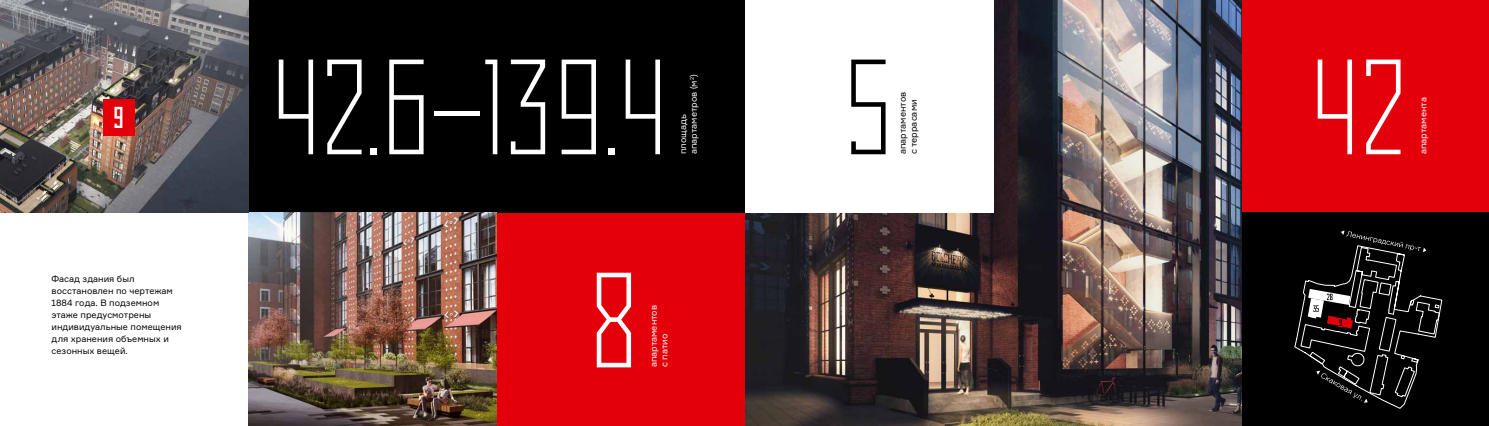
<style>
.page{position:relative;width:1489px;height:426px;background:#fff}
.page>*{position:absolute;margin:0;border:0;box-sizing:border-box;transform-origin:0 0}
.t1{font:300 condensed 135px "Rodchenko";color:#fff}
.t2{font:300 condensed 135px "Rodchenko";color:#000}
.t3{font:condensed 30px "Rodchenko";color:#fff}
.t4{font:9px/12px "Formular";color:#000}
.t5{font:9px/10.8px "Formular";color:#fff}
.t6{font:5.25px "Formular";color:#fff}
.s1{font-size:9px}
</style>
<div class="page">
<div style="left:496px;top:213px;width:248px;height:212px;background:#e3000b"></div>
<div style="left:1241px;top:0;width:247px;height:213px;background:#e3000b"></div>
<div style="left:1241px;top:213px;width:247px;height:212px;background:#000"></div>
<div style="left:248px;top:0;width:497px;height:213px;background:#000"></div>
<img style="left:248px;top:213px;width:248px;height:212px">
<img style="left:745px;top:0;width:496px;height:425px">
<div style="left:745px;top:0;width:248px;height:213px;background:#fff"></div>
<img style="left:0;top:0;width:248px;height:213px">
<div style="left:103px;top:99px;width:32px;height:36px;background:#e3000b"></div>
<svg style="left:1294px;top:230px;width:148px;height:178px"></svg>
<h2 class="t3" style="left:113px;top:102px;width:12px">9</h2>
<p class="t4" style="left:52px;top:272px;width:132px">Фасад здания был восстановлен по чертежам<br>1884 года. В подземном этаже предусмотрены индивидуальные помещения для хранения объемных и сезонных вещей.</p>
<h1 class="t1" style="left:271px;top:44px;width:399px">42.6—139.4</h1>
<p class="t6" style="left:688px;top:80px;width:7px;rotate:-90deg">2<span class="s1">)</span></p>
<p class="t5" style="left:677px;top:154px;width:75px;rotate:-90deg">площадь апартаметров (м</p>
<h1 class="t1" style="left:587px;top:256px;width:55px">8</h1>
<p class="t5" style="left:648px;top:367px;width:64px;rotate:-90deg">апартаментов с патио</p>
<h1 class="t2" style="left:843px;top:44px;width:51px">5</h1>
<p class="t4" style="left:897px;top:154px;width:64px;line-height:10.8px;rotate:-90deg">апартаментов с террасами</p>
<h1 class="t1" style="left:1310px;top:44px;width:97px">42</h1>
<p class="t5" style="left:1417px;top:154px;width:58px;rotate:-90deg">апартамента</p>
</div>
